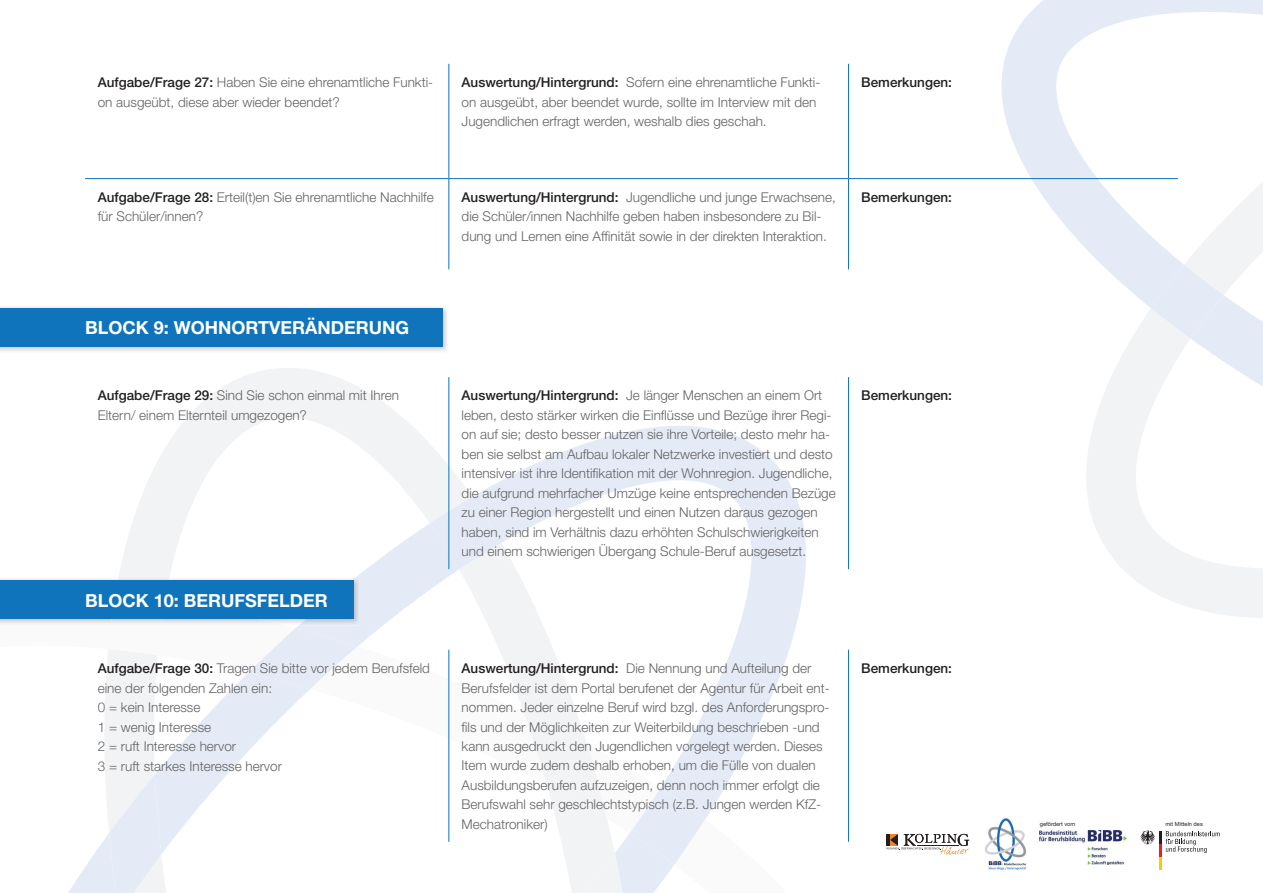
<style>
.page{position:relative;width:1263px;height:893px;background:#fff}
.page>*{position:absolute;margin:0;border:0;box-sizing:border-box;transform-origin:0 0}
.t1{font:700 18px "Helvetica Neue";color:#fff}
.t2{font:300 13.5px/19.5px "Helvetica Neue";color:#636366}
.t3{font:500 13.5px "Helvetica Neue";color:#231f20}
.t4{font:5.7px "Helvetica Neue";color:#231f20}
.s1{font-weight:500;color:#231f20}
</style>
<div class="page">
<svg style="left:1086px;top:309px;width:177px;height:309px"></svg>
<svg style="left:1184px;top:308px;width:79px;height:79px"></svg>
<svg style="left:984px;top:0;width:279px;height:308px"></svg>
<div style="left:1151px;top:265px;width:72px;height:74px;background:linear-gradient(to right,#e7edf6,#e7ecf6);border-radius:32px"></div>
<svg style="left:133px;top:368px;width:339px;height:155px"></svg>
<svg style="left:472px;top:426px;width:334px;height:232px;fill:#e5ebf6"></svg>
<div style="left:430px;top:497px;width:72px;height:72px;background:linear-gradient(to right,#eff1f5,#e2e9f6);border-radius:28px"></div>
<svg style="left:68px;top:523px;width:718px;height:370px"></svg>
<img style="left:1039px;top:831px;width:87px;height:33px">
<svg style="left:1140px;top:830px;width:80px;height:40px"></svg>
<img style="left:985px;top:818px;width:42px;height:53px">
<svg style="left:886px;top:834px;width:84px;height:22px"></svg>
<hr style="left:448px;top:64px;width:1px;height:114px;background:#1074bc">
<hr style="left:848px;top:64px;width:1px;height:114px;background:#1074bc">
<hr style="left:85px;top:178px;width:364px;height:1px;background:#1074bc">
<hr style="left:449px;top:178px;width:399px;height:1px;background:#1074bc">
<hr style="left:448px;top:179px;width:1px;height:90px;background:#1074bc">
<hr style="left:848px;top:178px;width:330px;height:1px;background:#1074bc">
<hr style="left:848px;top:179px;width:1px;height:90px;background:#1074bc">
<img style="left:0;top:307px;width:447px;height:44px">
<div style="left:0;top:308px;width:443px;height:38px;background:#1074bc"></div>
<hr style="left:448px;top:377px;width:1px;height:192px;background:#1074bc">
<hr style="left:848px;top:377px;width:1px;height:192px;background:#1074bc">
<img style="left:0;top:577px;width:299px;height:48px">
<img style="left:115px;top:577px;width:54px;height:3px">
<img style="left:165px;top:619px;width:119px;height:6px">
<img style="left:0;top:619px;width:111px;height:6px">
<img style="left:111px;top:619px;width:54px;height:6px">
<img style="left:299px;top:577px;width:61px;height:48px">
<div style="left:0;top:580px;width:354px;height:39px;background:#1074bc"></div>
<hr style="left:448px;top:650px;width:1px;height:192px;background:#1074bc">
<hr style="left:848px;top:650px;width:1px;height:192px;background:#1074bc">
<p class="t2" style="left:98px;top:72px;width:337px"><span class="s1">Aufgabe/Frage 27:</span> Haben Sie eine ehrenamtliche Funkti&shy;on ausgeübt, diese aber wieder beendet?</p>
<p class="t2" style="left:462px;top:72px;width:360px"><span class="s1">Auswertung/Hintergrund:</span> Sofern eine ehrenamtliche Funkti&shy;on ausgeübt, aber beendet wurde, sollte im Interview mit den<br>Jugendlichen erfragt werden, weshalb dies geschah.</p>
<p class="t3" style="left:861px;top:74px;width:92px">Bemerkungen:</p>
<p class="t2" style="left:98px;top:187px;width:337px"><span class="s1">Aufgabe/Frage 28:</span> Erteil(t)en Sie ehrenamtliche Nachhilfe für Schüler/innen?</p>
<p class="t2" style="left:462px;top:187px;width:376px"><span class="s1">Auswertung/Hintergrund:</span> Jugendliche und junge Erwachsene, die Schüler/innen Nachhilfe geben haben insbesondere zu Bil&shy;dung und Lernen eine Affinität sowie in der direkten Interaktion.</p>
<p class="t3" style="left:861px;top:189px;width:92px">Bemerkungen:</p>
<h1 class="t1" style="left:85px;top:317px;width:326px">BLOCK 9: WOHNORTVERÄNDERUNG</h1>
<p class="t2" style="left:98px;top:386px;width:303px"><span class="s1">Aufgabe/Frage 29:</span> Sind Sie schon einmal mit Ihren<br>Eltern/ einem Elternteil umgezogen?</p>
<p class="t2" style="left:462px;top:386px;width:376px"><span class="s1">Auswertung/Hintergrund:</span> Je länger Menschen an einem Ort leben, desto stärker wirken die Einflüsse und Bezüge ihrer Regi&shy;on auf sie; desto besser nutzen sie ihre Vorteile; desto mehr ha&shy;ben sie selbst am Aufbau lokaler Netzwerke investiert und desto intensiver ist ihre Identifikation mit der Wohnregion. Jugendliche, die aufgrund mehrfacher Umzüge keine entsprechenden Bezüge zu einer Region hergestellt und einen Nutzen daraus gezogen haben, sind im Verhältnis dazu erhöhten Schulschwierigkeiten und einem schwierigen Übergang Schule-Beruf ausgesetzt.</p>
<p class="t3" style="left:861px;top:387px;width:92px">Bemerkungen:</p>
<h1 class="t1" style="left:85px;top:589px;width:244px">BLOCK 10: BERUFSFELDER</h1>
<p class="t2" style="left:98px;top:658px;width:334px"><span class="s1">Aufgabe/Frage 30:</span> Tragen Sie bitte vor jedem Berufsfeld eine der folgenden Zahlen ein:<br>0 = kein Interesse<br>1 = wenig Interesse<br>2 = ruft Interesse hervor<br>3 = ruft starkes Interesse hervor</p>
<p class="t2" style="left:462px;top:658px;width:370px"><span class="s1">Auswertung/Hintergrund:</span> Die Nennung und Aufteilung der Berufsfelder ist dem Portal berufenet der Agentur für Arbeit ent&shy;nommen. Jeder einzelne Beruf wird bzgl. des Anforderungspro&shy;fils und der Möglichkeiten zur Weiterbildung beschrieben -und kann ausgedruckt den Jugendlichen vorgelegt werden. Dieses Item wurde zudem deshalb erhoben, um die Fülle von dualen Ausbildungsberufen aufzuzeigen, denn noch immer erfolgt die Berufswahl sehr geschlechtstypisch (z.B. Jungen werden KfZ-Mechatroniker)</p>
<p class="t3" style="left:861px;top:660px;width:92px">Bemerkungen:</p>
<p class="t4" style="left:1040px;top:821px;width:37px">gefördert vom</p>
<p class="t4" style="left:1165px;top:821px;width:39px">mit Mitteln des</p>
</div>
